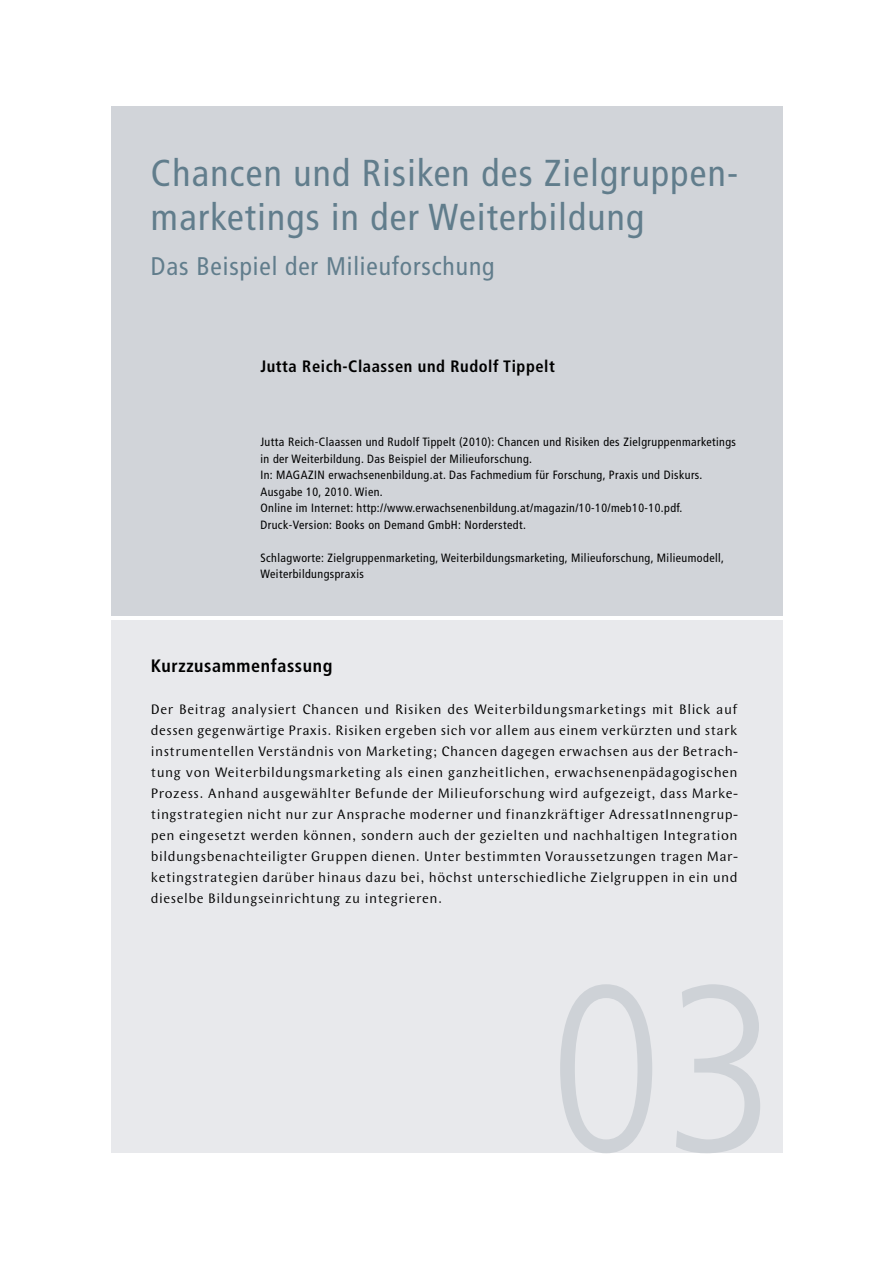
<style>
.page{position:relative;width:893px;height:1263px;background:#fff}
.page>*{position:absolute;margin:0;border:0;box-sizing:border-box;transform-origin:0 0}
.t1{font:300 condensed 237.3px "Frutiger LT Std";color:#ced2d7}
.t2{font:condensed 37.5px/43.5px "Frutiger LT Std";letter-spacing:.035em;color:#617d8c}
.t3{font:condensed 25.5px "Frutiger LT Std";letter-spacing:.035em;color:#617d8c}
.t4{font:700 condensed 18px "Frutiger LT Std";letter-spacing:.035em;color:#000}
.t5{font:700 condensed 16.5px "Frutiger LT Std";letter-spacing:.035em;color:#000}
.t6{font:14.25px/21px "Wunderlich";letter-spacing:.035em;color:#000;text-align:justify}
.t7{font:condensed 12px/16.5px "Frutiger LT Std";letter-spacing:.035em;color:#000}
</style>
<div class="page">
<div style="left:111px;top:620px;width:671px;height:532px;background:#e8e9ec"></div>
<div style="left:111px;top:106px;width:671px;height:510px;background:#d1d4d9"></div>
<h2 class="t2" style="left:151px;top:152px;width:589px">Chancen und Risiken des Zielgruppen&shy;marketings in der Weiterbildung</h2>
<h3 class="t3" style="left:151px;top:251px;width:345px">Das Beispiel der Milieuforschung</h3>
<p class="t5" style="left:260px;top:357px;width:296px">Jutta Reich-Claassen und Rudolf Tippelt</p>
<p class="t7" style="left:260px;top:434px;width:477px">Jutta Reich-Claassen und Rudolf Tippelt (2010): Chancen und Risiken des Zielgruppenmarketings in der Weiterbildung. Das Beispiel der Milieuforschung.<br>In: MAGAZIN erwachsenenbildung.at. Das Fachmedium für Forschung, Praxis und Diskurs.<br>Ausgabe 10, 2010. Wien.<br>Online im Internet: http://www.erwachsenenbildung.at/magazin/10-10/meb10-10.pdf.<br>Druck-Version: Books on Demand GmbH: Norderstedt.</p>
<p class="t7" style="left:260px;top:549px;width:465px">Schlagworte: Zielgruppenmarketing, Weiterbildungsmarketing, Milieuforschung, Milieumodell,<br>Weiterbildungspraxis</p>
<p class="t4" style="left:151px;top:655px;width:183px">Kurzzusammenfassung</p>
<p class="t6" style="left:151px;top:699px;width:588px">Der Beitrag analysiert Chancen und Risiken des Weiterbildungsmarketings mit Blick auf dessen gegenwärtige Praxis. Risiken ergeben sich vor allem aus einem verkürzten und stark instrumentellen Verständnis von Marketing; Chancen dagegen erwachsen aus der Betrach&shy;tung von Weiterbildungsmarketing als einen ganzheitlichen, erwachsenenpädagogischen Prozess. Anhand ausgewählter Befunde der Milieuforschung wird aufgezeigt, dass Marke&shy;tingstrategien nicht nur zur Ansprache moderner und finanzkräftiger AdressatInnengrup&shy;pen eingesetzt werden können, sondern auch der gezielten und nachhaltigen Integration bildungsbenachteiligter Gruppen dienen. Unter bestimmten Voraussetzungen tragen Mar&shy;ketingstrategien darüber hinaus dazu bei, höchst unterschiedliche Zielgruppen in ein und dieselbe Bildungseinrichtung zu integrieren.</p>
<h1 class="t1" style="left:549px;top:935px;width:230px">03</h1>
</div>
